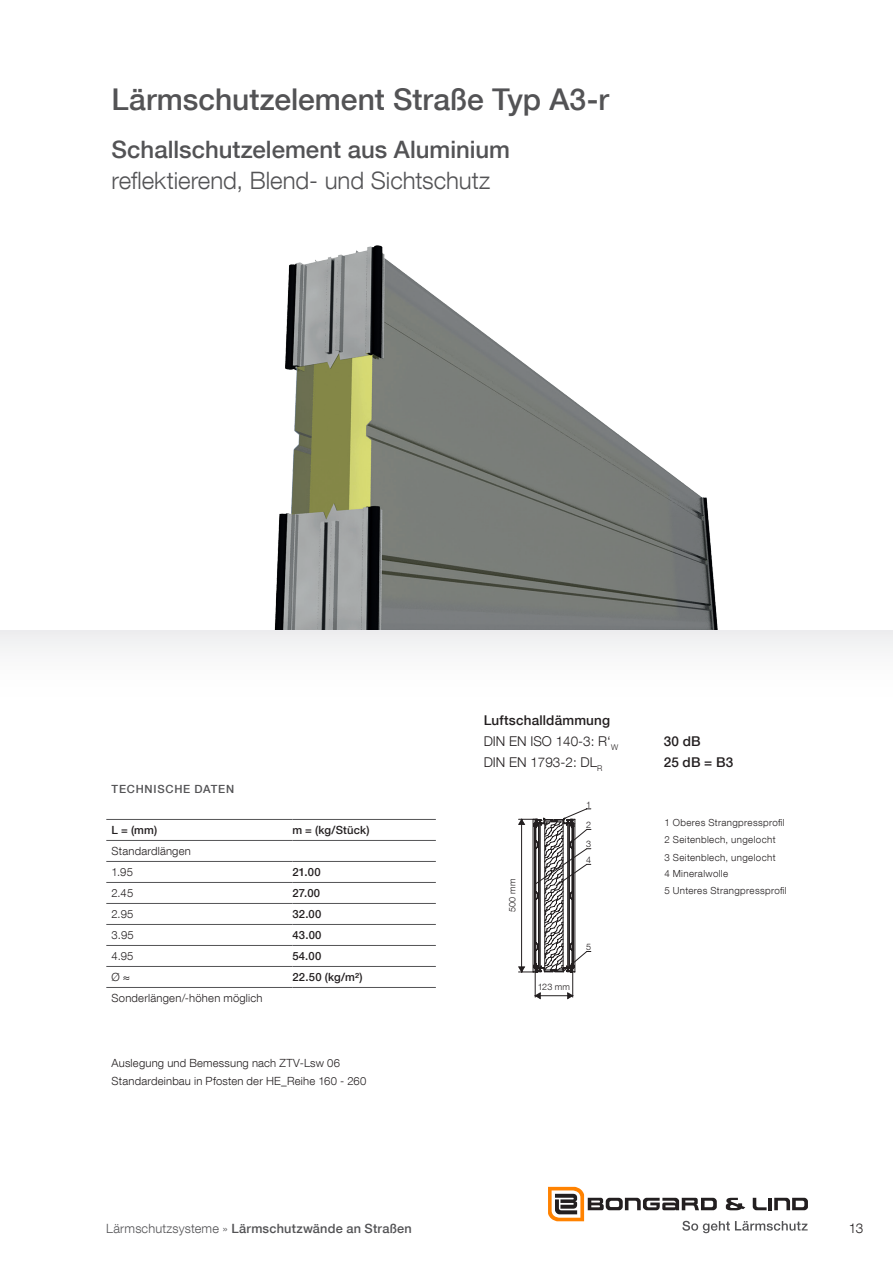
<style>
.page{position:relative;width:893px;height:1263px;background:#fff}
.page>*{position:absolute;margin:0;border:0;box-sizing:border-box;transform-origin:0 0}
.t1{font:500 30px "Helvetica Neue LT Com";color:#535355}
.t2{font:300 24px/31.5px "Helvetica Neue LT Com";color:#535355}
.t3{font:300 13.5px "Helvetica Neue LT Com";color:#231f20}
.t4{font:500 13.5px "Helvetica Neue LT Com";letter-spacing:.01em;color:#231f20}
.t5{font:500 12.75px "Helvetica Neue LT Com";letter-spacing:.02em;color:#535355}
.t6{font:300 11.25px "Helvetica Neue LT Com";letter-spacing:.02em;color:#231f20}
.t7{font:500 11.25px "Helvetica Neue LT Com";letter-spacing:.02em;color:#231f20}
.t8{font:500 11.25px "Helvetica Neue LT Com";letter-spacing:.07em;color:#535355}
.t9{font:300 9.75px "Helvetica Neue LT Com";letter-spacing:.04em;color:#231f20}
.t10{font:300 9px "Helvetica Neue LT Com";letter-spacing:.02em;color:#231f20}
.s1{font-weight:500}
.s2{font-weight:300}
</style>
<div class="page">
<svg style="left:548px;top:1187px;width:260px;height:46px"></svg>
<div style="left:0;top:630px;width:893px;height:85px;background:#fbfbfb"></div>
<hr style="left:106px;top:819px;width:186px;height:1px;background:#535355">
<hr style="left:292px;top:819px;width:144px;height:1px;background:#535355">
<hr style="left:106px;top:840px;width:186px;height:1px;background:#535355">
<hr style="left:292px;top:840px;width:144px;height:1px;background:#535355">
<hr style="left:106px;top:861px;width:186px;height:1px;background:#535355">
<hr style="left:106px;top:882px;width:186px;height:1px;background:#535355">
<hr style="left:106px;top:903px;width:186px;height:1px;background:#535355">
<hr style="left:292px;top:861px;width:144px;height:1px;background:#535355">
<hr style="left:292px;top:882px;width:144px;height:1px;background:#535355">
<hr style="left:292px;top:903px;width:144px;height:1px;background:#535355">
<hr style="left:106px;top:924px;width:186px;height:1px;background:#535355">
<hr style="left:292px;top:924px;width:144px;height:1px;background:#535355">
<hr style="left:106px;top:945px;width:186px;height:1px;background:#535355">
<hr style="left:292px;top:945px;width:144px;height:1px;background:#535355">
<hr style="left:106px;top:966px;width:186px;height:1px;background:#535355">
<hr style="left:106px;top:987px;width:186px;height:1px;background:#535355">
<hr style="left:292px;top:966px;width:144px;height:1px;background:#535355">
<hr style="left:292px;top:987px;width:144px;height:1px;background:#535355">
<img style="left:274px;top:245px;width:444px;height:385px">
<svg style="left:518px;top:808px;width:73px;height:191px"></svg>
<h1 class="t1" style="left:112px;top:82px;width:499px">Lärmschutzelement Straße Typ A3-r</h1>
<p class="t2" style="left:112px;top:133px;width:400px"><span class="s1">Schallschutzelement aus Aluminium </span>reflektierend, Blend- und Sichtschutz</p>
<p class="t8" style="left:112px;top:782px;width:124px">TECHNISCHE DATEN</p>
<p class="t7" style="left:112px;top:823px;width:47px">L = (mm)</p>
<p class="t7" style="left:292px;top:823px;width:79px">m = (kg/Stück)</p>
<p class="t6" style="left:112px;top:844px;width:81px">Standardlängen</p>
<p class="t6" style="left:112px;top:865px;width:23px">1.95</p>
<p class="t7" style="left:292px;top:865px;width:30px">21.00</p>
<p class="t6" style="left:112px;top:886px;width:23px">2.45</p>
<p class="t7" style="left:292px;top:886px;width:29px">27.00</p>
<p class="t6" style="left:112px;top:907px;width:23px">2.95</p>
<p class="t7" style="left:292px;top:907px;width:31px">32.00</p>
<p class="t6" style="left:112px;top:928px;width:24px">3.95</p>
<p class="t7" style="left:292px;top:928px;width:31px">43.00</p>
<p class="t6" style="left:112px;top:949px;width:23px">4.95</p>
<p class="t7" style="left:292px;top:949px;width:31px">54.00</p>
<p class="t6" style="left:112px;top:970px;width:20px">Ø ≈</p>
<p class="t7" style="left:292px;top:970px;width:72px">22.50 (kg/m²)</p>
<p class="t6" style="left:112px;top:991px;width:153px">Sonderlängen/-höhen möglich</p>
<p class="t6" style="left:112px;top:1056px;width:230px">Auslegung und Bemessung nach ZTV-Lsw 06</p>
<p class="t6" style="left:112px;top:1074px;width:256px">Standardeinbau in Pfosten der HE_Reihe 160 - 260</p>
<p class="t4" style="left:484px;top:712px;width:128px">Luftschalldämmung</p>
<p class="t3" style="left:484px;top:733px;width:136px">DIN EN ISO 140-3: R‘<sub>W</sub></p>
<p class="t4" style="left:664px;top:733px;width:38px">30 dB</p>
<p class="t3" style="left:484px;top:754px;width:120px">DIN EN 1793-2: DL<sub>R</sub></p>
<p class="t4" style="left:664px;top:754px;width:71px">25 dB = B3</p>
<p class="t10" style="left:507px;top:912px;width:35px;rotate:-90deg">500 mm</p>
<p class="t10" style="left:586px;top:799px;width:7px">1</p>
<p class="t10" style="left:586px;top:820px;width:7px">2</p>
<p class="t10" style="left:586px;top:839px;width:7px">3</p>
<p class="t10" style="left:586px;top:854px;width:7px">4</p>
<p class="t10" style="left:538px;top:981px;width:34px">123 mm</p>
<p class="t10" style="left:586px;top:942px;width:7px">5</p>
<p class="t9" style="left:664px;top:817px;width:122px">1 Oberes Strangpressprofil</p>
<p class="t9" style="left:664px;top:834px;width:113px">2 Seitenblech, ungelocht</p>
<p class="t9" style="left:664px;top:851px;width:113px">3 Seitenblech, ungelocht</p>
<p class="t9" style="left:664px;top:868px;width:65px">4 Mineralwolle</p>
<p class="t9" style="left:664px;top:884px;width:124px">5 Unteres Strangpressprofil</p>
<p class="t5" style="left:106px;top:1221px;width:307px"><span class="s2">Lärmschutzsysteme »</span> Lärmschutzwände an Straßen</p>
<p class="t3" style="left:849px;top:1220px;width:16px">13</p>
</div>
